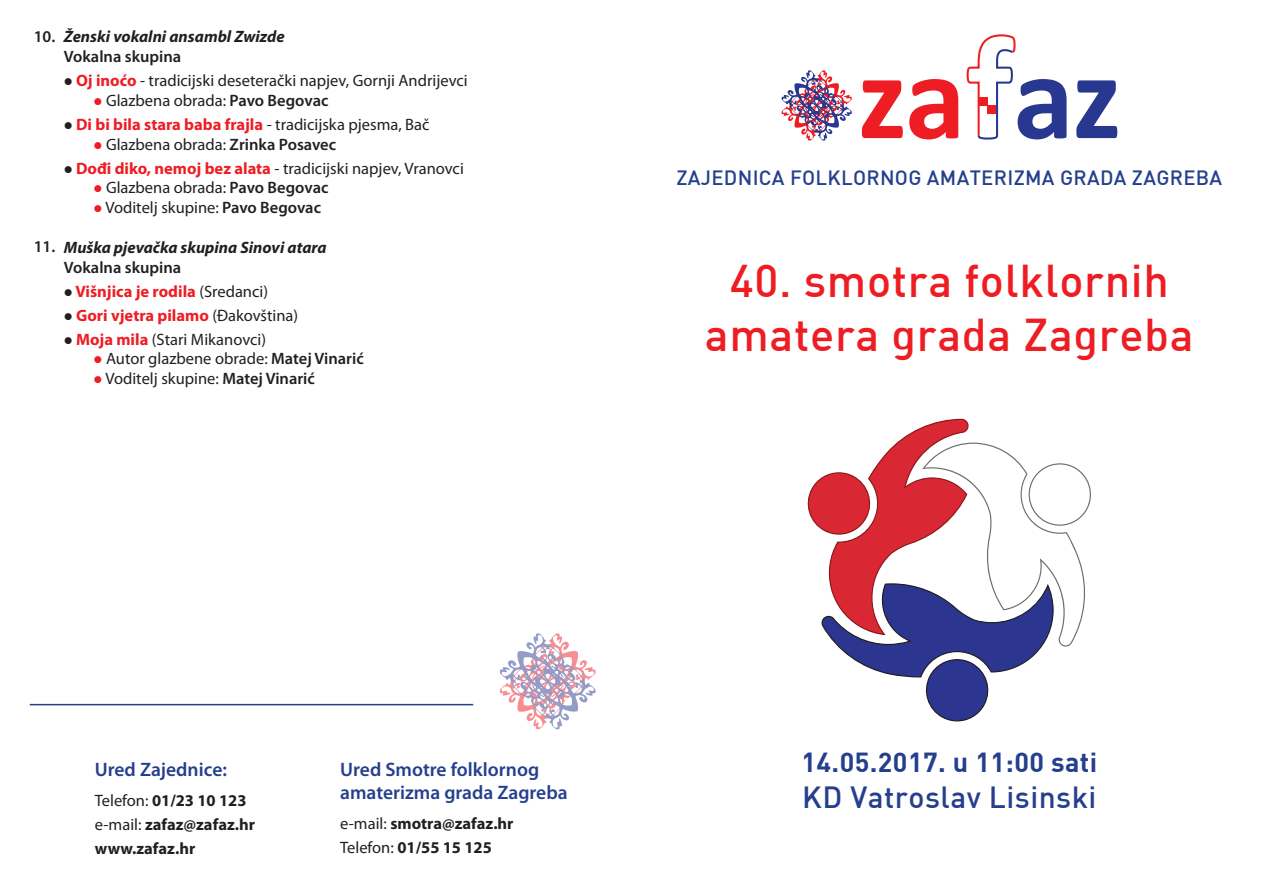
<style>
.page{position:relative;width:1263px;height:893px;background:#fff}
.page>*{position:absolute;margin:0;border:0;box-sizing:border-box;transform-origin:0 0}
.t1{font:500 45px/54px "DIN";letter-spacing:.015em;color:#ee1d23;text-align:center}
.t2{font:500 30px "DIN";letter-spacing:.015em;color:#253f8e}
.t3{font:700 27px "DIN";letter-spacing:.015em;color:#253f8e}
.t4{font:500 20.25px "DIN";letter-spacing:.015em;color:#253f8e}
.t5{font:600 19.5px/23.4px "Myriad Pro";color:#253f8e}
.t6{font:16.5px "Myriad Pro";color:#231f20}
.t7{font:700 16.5px "Myriad Pro";color:#ee1d23}
.t8{font:700 16.5px/24px "Myriad Pro";color:#231f20}
.t9{font:italic 700 16.5px "Myriad Pro";color:#231f20}
.t10{font:600 16.5px "Myriad Pro";color:#231f20}
.s1{font-weight:700;color:#ee1d23}
.s2{color:#ee1d23}
.s3{font-weight:600}
.s4{color:#231f20}
.s5{font-weight:400;color:#231f20}
.s6{font-weight:400}
</style>
<div class="page">
<svg style="left:808px;top:419px;width:283px;height:302px"></svg>
<svg style="left:781px;top:70px;width:71px;height:71px"></svg>
<svg style="left:862px;top:80px;width:41px;height:58px"></svg>
<svg style="left:909px;top:79px;width:49px;height:60px"></svg>
<svg style="left:966px;top:34px;width:100px;height:106px"></svg>
<svg style="left:1076px;top:80px;width:41px;height:58px"></svg>
<svg style="left:500px;top:633px;width:96px;height:96px"></svg>
<hr style="left:30px;top:704px;width:443px;height:1px;background:#253f8e">
<p class="t10" style="left:34px;top:26px;width:23px">10.</p>
<p class="t10" style="left:34px;top:236px;width:23px">11.</p>
<p class="t9" style="left:64px;top:26px;width:222px">Ženski vokalni ansambl Zwizde</p>
<p class="t10" style="left:64px;top:46px;width:119px">Vokalna skupina</p>
<p class="t6" style="left:64px;top:70px;width:405px">● <span class="s1">Oj inoćo</span> - tradicijski deseterački napjev, Gornji Andrijevci</p>
<p class="t6" style="left:94px;top:90px;width:236px"><span class="s2">●</span> Glazbena obrada: <span class="s3">Pavo Begovac</span></p>
<p class="t7" style="left:64px;top:113px;width:367px"><span class="s4">●</span> Di bi bila stara baba frajla <span class="s5">- tradicijska pjesma, Bač</span></p>
<p class="t6" style="left:94px;top:134px;width:244px"><span class="s2">●</span> Glazbena obrada: <span class="s3">Zrinka Posavec</span></p>
<p class="t6" style="left:64px;top:158px;width:402px">● <span class="s1">Dođi diko, nemoj bez alata</span> - tradicijski napjev, Vranovci</p>
<p class="t6" style="left:94px;top:178px;width:236px"><span class="s2">●</span> Glazbena obrada: <span class="s3">Pavo Begovac</span></p>
<p class="t6" style="left:94px;top:197px;width:229px"><span class="s2">●</span> Voditelj skupine: <span class="s3">Pavo Begovac</span></p>
<p class="t9" style="left:64px;top:236px;width:264px">Muška pjevačka skupina Sinovi atara</p>
<p class="t10" style="left:64px;top:257px;width:119px">Vokalna skupina</p>
<p class="t7" style="left:64px;top:280px;width:206px"><span class="s4">●</span> Višnjica je rodila <span class="s5">(Sredanci)</span></p>
<p class="t7" style="left:64px;top:304px;width:236px"><span class="s4">●</span> Gori vjetra pilamo <span class="s5">(Đakovština)</span></p>
<p class="t6" style="left:64px;top:329px;width:204px">● <span class="s1">Moja mila</span> (Stari Mikanovci)</p>
<p class="t6" style="left:94px;top:349px;width:272px"><span class="s2">●</span> Autor glazbene obrade: <span class="s3">Matej Vinarić</span></p>
<p class="t6" style="left:94px;top:368px;width:223px"><span class="s2">●</span> Voditelj skupine: <span class="s3">Matej Vinarić</span></p>
<p class="t4" style="left:676px;top:165px;width:547px">ZAJEDNICA FOLKLORNOG AMATERIZMA GRADA ZAGREBA</p>
<h1 class="t1" style="left:705px;top:252px;width:490px">40. smotra folklornih amatera grada Zagreba</h1>
<p class="t5" style="left:95px;top:757px;width:134px">Ured Zajednice:</p>
<p class="t8" style="left:95px;top:788px;width:162px"><span class="s6">Telefon:</span> 01/23 10 123 <span class="s6">e-mail:</span> zafaz@zafaz.hr www.zafaz.hr</p>
<p class="t5" style="left:340px;top:757px;width:229px">Ured Smotre folklornog amaterizma grada Zagreba</p>
<p class="t8" style="left:340px;top:811px;width:175px"><span class="s6">e-mail:</span> smotra@zafaz.hr<br><span class="s6">Telefon:</span> 01/55 15 125</p>
<h3 class="t3" style="left:801px;top:745px;width:297px">14.05.2017. u 11:00 sati</h3>
<h2 class="t2" style="left:802px;top:778px;width:296px">KD Vatroslav Lisinski</h2>
</div>
